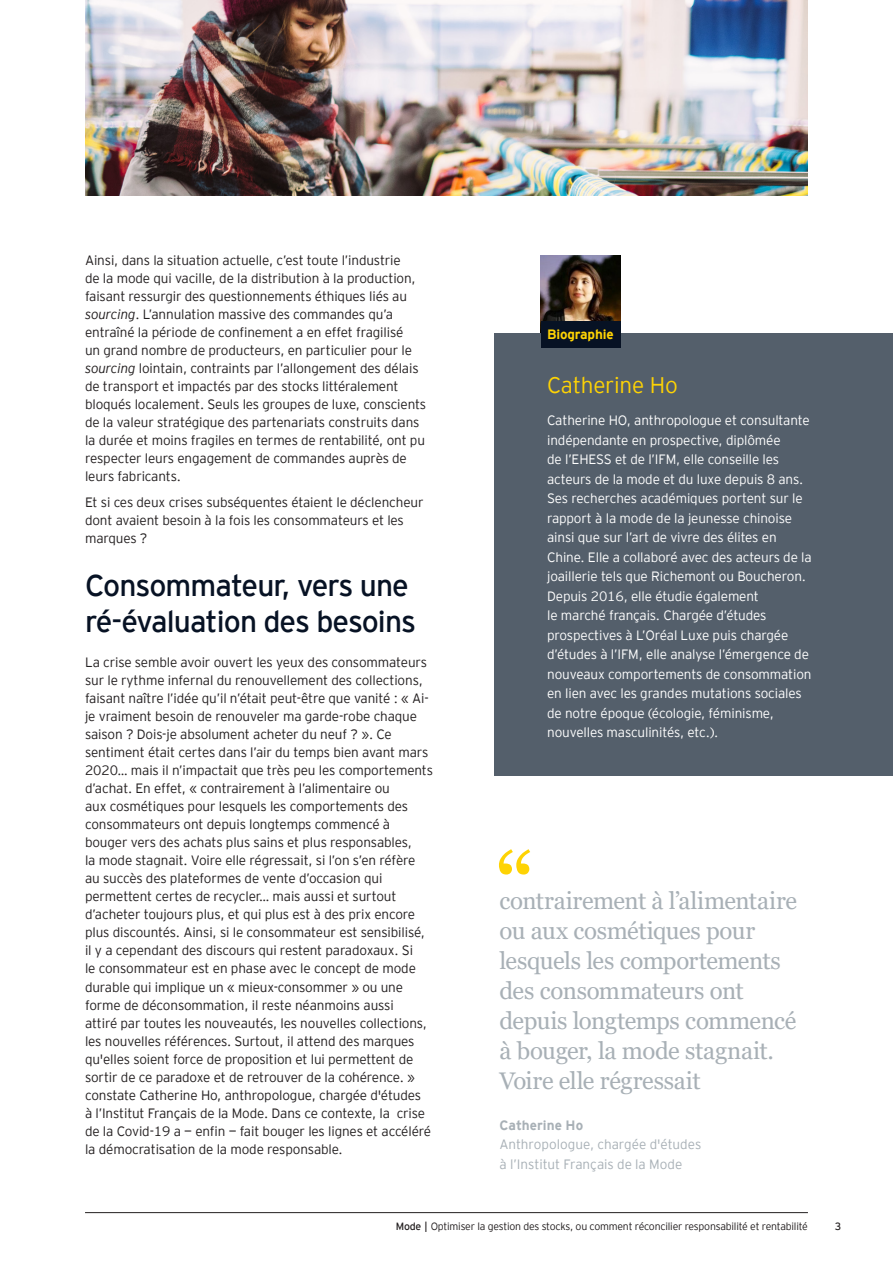
<style>
.page{position:relative;width:893px;height:1263px;background:#fff}
.page>*{position:absolute;margin:0;border:0;box-sizing:border-box;transform-origin:0 0}
.Quotebody{font:96px "Georgia";color:#fed304}
.TITRE_1{font:30px/36px "EY Interstate";letter-spacing:-.03em;color:#071224}
.Quotebody-2{font:24px/30px "Georgia";letter-spacing:-.015em;color:#a8b0b6}
.Nom_Bio{font:300 22.5px "EY Interstate";letter-spacing:-.01em;color:#fed304}
.BODY_COPY{font:300 13.5px/18px "EY Interstate";letter-spacing:-.01em;color:#231f20}
.body_BIO{font:300 13.5px/19.5px "EY Interstate";letter-spacing:-.01em;color:#fff}
.Quote_Fonction{font:300 13.5px/19.5px "EY Interstate";color:#a8b0b6}
.Quote_Nom{font:700 13.5px "EY Interstate";color:#a8b0b6}
.Titre{font:700 13.5px "EY Interstate";letter-spacing:-.01em;color:#fed304}
.t1{font:300 10.5px "EY Interstate";letter-spacing:-.02em;color:#231f20}
.t2{font:10.5px "EY Interstate";color:#231f20}
.s1{font-style:italic}
.s2{font-weight:400}
</style>
<div class="page">
<hr style="left:85px;top:1212px;width:723px;height:1px;background:#231f20">
<img style="left:541px;top:256px;width:79px;height:66px">
<div style="left:495px;top:333px;width:398px;height:442px;background:#545f6b"></div>
<div style="left:541px;top:322px;width:79px;height:26px;background:#071224"></div>
<img style="left:85px;top:0;width:723px;height:196px">
<p class="BODY_COPY" style="left:85px;top:250px;width:343px">Ainsi, dans la situation actuelle, c’est toute l’industrie<br>de la mode qui vacille, de la distribution à la production, faisant ressurgir des questionnements éthiques liés au <span class="s1">sourcing</span>. L’annulation massive des commandes qu’a entraîné la période de confinement a en effet fragilisé<br>un grand nombre de producteurs, en particulier pour le <span class="s1">sourcing</span> lointain, contraints par l’allongement des délais de transport et impactés par des stocks littéralement bloqués localement. Seuls les groupes de luxe, conscients de la valeur stratégique des partenariats construits dans la durée et moins fragiles en termes de rentabilité, ont pu respecter leurs engagement de commandes auprès de leurs fabricants.</p>
<p class="BODY_COPY" style="left:85px;top:493px;width:340px">Et si ces deux crises subséquentes étaient le déclencheur dont avaient besoin à la fois les consommateurs et les marques ?</p>
<p class="TITRE_1" style="left:85px;top:566px;width:333px">Consommateur, vers une ré-évaluation des besoins</p>
<p class="BODY_COPY" style="left:85px;top:653px;width:350px">La crise semble avoir ouvert les yeux des consommateurs sur le rythme infernal du renouvellement des collections, faisant naître l’idée qu’il n’était peut-être que vanité : « Ai&shy;je vraiment besoin de renouveler ma garde-robe chaque saison ? Dois-je absolument acheter du neuf ? ». Ce sentiment était certes dans l’air du temps bien avant mars 2020… mais il n’impactait que très peu les comportements d’achat. En effet, « contrairement à l’alimentaire ou<br>aux cosmétiques pour lesquels les comportements des consommateurs ont depuis longtemps commencé à bouger vers des achats plus sains et plus responsables,<br>la mode stagnait. Voire elle régressait, si l’on s’en réfère au succès des plateformes de vente d’occasion qui permettent certes de recycler… mais aussi et surtout d’acheter toujours plus, et qui plus est à des prix encore plus discountés. Ainsi, si le consommateur est sensibilisé, il y a cependant des discours qui restent paradoxaux. Si<br>le consommateur est en phase avec le concept de mode durable qui implique un « mieux-consommer » ou une forme de déconsommation, il reste néanmoins aussi<br>attiré par toutes les nouveautés, les nouvelles collections, les nouvelles références. Surtout, il attend des marques qu'elles soient force de proposition et lui permettent de sortir de ce paradoxe et de retrouver de la cohérence. » constate Catherine Ho, anthropologue, chargée d'études<br>à l’Institut Français de la Mode. Dans ce contexte, la crise de la Covid-19 a — enfin — fait bouger les lignes et accéléré la démocratisation de la mode responsable.</p>
<p class="Titre" style="left:547px;top:324px;width:68px">Biographie</p>
<p class="Nom_Bio" style="left:547px;top:369px;width:132px">Catherine Ho</p>
<p class="body_BIO" style="left:547px;top:410px;width:266px">Catherine HO, anthropologue et consultante indépendante en prospective, diplômée<br>de l’EHESS et de l’IFM, elle conseille les acteurs de la mode et du luxe depuis 8 ans.<br>Ses recherches académiques portent sur le rapport à la mode de la jeunesse chinoise ainsi que sur l’art de vivre des élites en Chine. Elle a collaboré avec des acteurs de la joaillerie tels que Richemont ou Boucheron.<br>Depuis 2016, elle étudie également<br>le marché français. Chargée d’études prospectives à L’Oréal Luxe puis chargée d’études à l’IFM, elle analyse l’émergence de nouveaux comportements de consommation en lien avec les grandes mutations sociales de notre époque (écologie, féminisme, nouvelles masculinités, etc.).</p>
<p class="Quotebody" style="left:495px;top:829px;width:41px">“</p>
<p class="Quotebody-2" style="left:499px;top:886px;width:299px">contrairement à l’alimentaire ou aux cosmétiques pour lesquels les comportements des consommateurs ont depuis longtemps commencé à bouger, la mode stagnait.<br>Voire elle régressait</p>
<p class="Quote_Nom" style="left:499px;top:1115px;width:85px">Catherine Ho</p>
<p class="Quote_Fonction" style="left:499px;top:1134px;width:203px">Anthropologue, chargée d'études à l’Institut Français de la Mode</p>
<p class="t1" style="left:396px;top:1219px;width:414px"><span class="s2">Mode |</span> Optimiser la gestion des stocks, ou comment réconcilier responsabilité et rentabilité</p>
<p class="t2" style="left:835px;top:1219px;width:8px">3</p>
</div>
